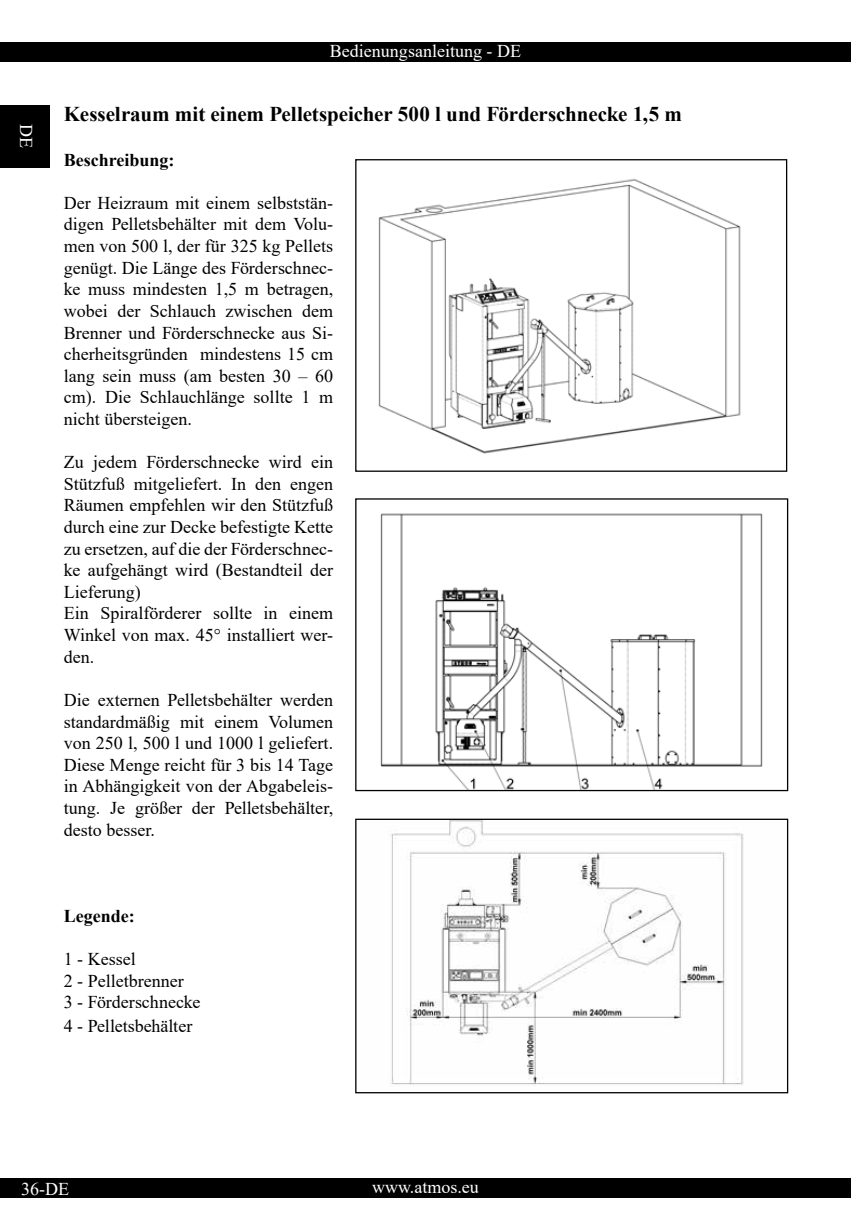
<style>
.page{position:relative;width:851px;height:1221px;background:#fff}
.page>*{position:absolute;margin:0;border:0;box-sizing:border-box;transform-origin:0 0}
.t1{font:700 21px "Times New Roman";letter-spacing:-.005em;color:#000}
.t2{font:18px/21.6px "Times New Roman";color:#000;text-align:justify}
.t3{font:18px "Times New Roman";color:#fff}
.t4{font:700 18px "Times New Roman";color:#000}
</style>
<div class="page">
<div style="left:0;top:43px;width:850px;height:19px;background:#000"></div>
<div style="left:0;top:105px;width:50px;height:62px;background:#000"></div>
<div style="left:0;top:1178px;width:850px;height:20px;background:#000"></div>
<img style="left:378px;top:178px;width:363px;height:276px">
<div style="left:355px;top:159px;width:432px;height:313px;border:1px solid #000"></div>
<img style="left:380px;top:513px;width:383px;height:276px">
<div style="left:355px;top:498px;width:433px;height:293px;border:1px solid #000"></div>
<img style="left:390px;top:820px;width:354px;height:266px">
<div style="left:355px;top:818px;width:433px;height:275px;border:1px solid #000"></div>
<p class="t3" style="left:39px;top:124px;width:25px;rotate:90deg">DE</p>
<p class="t3" style="left:330px;top:39px;width:192px">Bedienungsanleitung - DE</p>
<p class="t1" style="left:64px;top:98px;width:619px">Kesselraum mit einem Pelletspeicher 500 l und Förderschnecke 1,5 m</p>
<p class="t4" style="left:64px;top:147px;width:112px">Beschreibung:</p>
<p class="t2" style="left:64px;top:191px;width:271px">Der Heizraum mit einem selbststän&shy;digen Pelletsbehälter mit dem Volu&shy;men von 500 l, der für 325 kg Pellets genügt. Die Länge des Förderschnec&shy;ke muss mindesten 1,5 m betragen, wobei der Schlauch zwischen dem Brenner und Förderschnecke aus Si&shy;cherheitsgründen mindestens 15 cm lang sein muss (am besten 30 – 60 cm). Die Schlauchlänge sollte 1 m nicht übersteigen.</p>
<p class="t2" style="left:64px;top:451px;width:271px;text-align:left">Zu jedem Förderschnecke wird ein<br>Stützfuß mitgeliefert. In den engen<br>Räumen empfehlen wir den Stützfuß durch eine zur Decke befestigte Kette zu ersetzen, auf die der Förderschnec&shy;ke aufgehängt wird (Bestandteil der<br>Lieferung)<br>Ein Spiralförderer sollte in einem<br>Winkel von max. 45° installiert wer&shy;den.</p>
<p class="t2" style="left:64px;top:688px;width:271px">Die externen Pelletsbehälter werden standardmäßig mit einem Volumen von 250 l, 500 l und 1000 l geliefert.<br>Diese Menge reicht für 3 bis 14 Tage in Abhängigkeit von der Abgabeleis&shy;tung. Je größer der Pelletsbehälter, desto besser.</p>
<p class="t4" style="left:64px;top:903px;width:72px">Legende:</p>
<p class="t2" style="left:64px;top:947px;width:138px;text-align:left">1 - Kessel<br>2 - Pelletbrenner<br>3 - Förderschnecke</p>
<p class="t2" style="left:64px;top:1014px;width:130px">4 - Pelletsbehälter</p>
<p class="t3" style="left:21px;top:1175px;width:49px">36-DE</p>
<p class="t3" style="left:372px;top:1173px;width:108px">www.atmos.eu</p>
</div>
